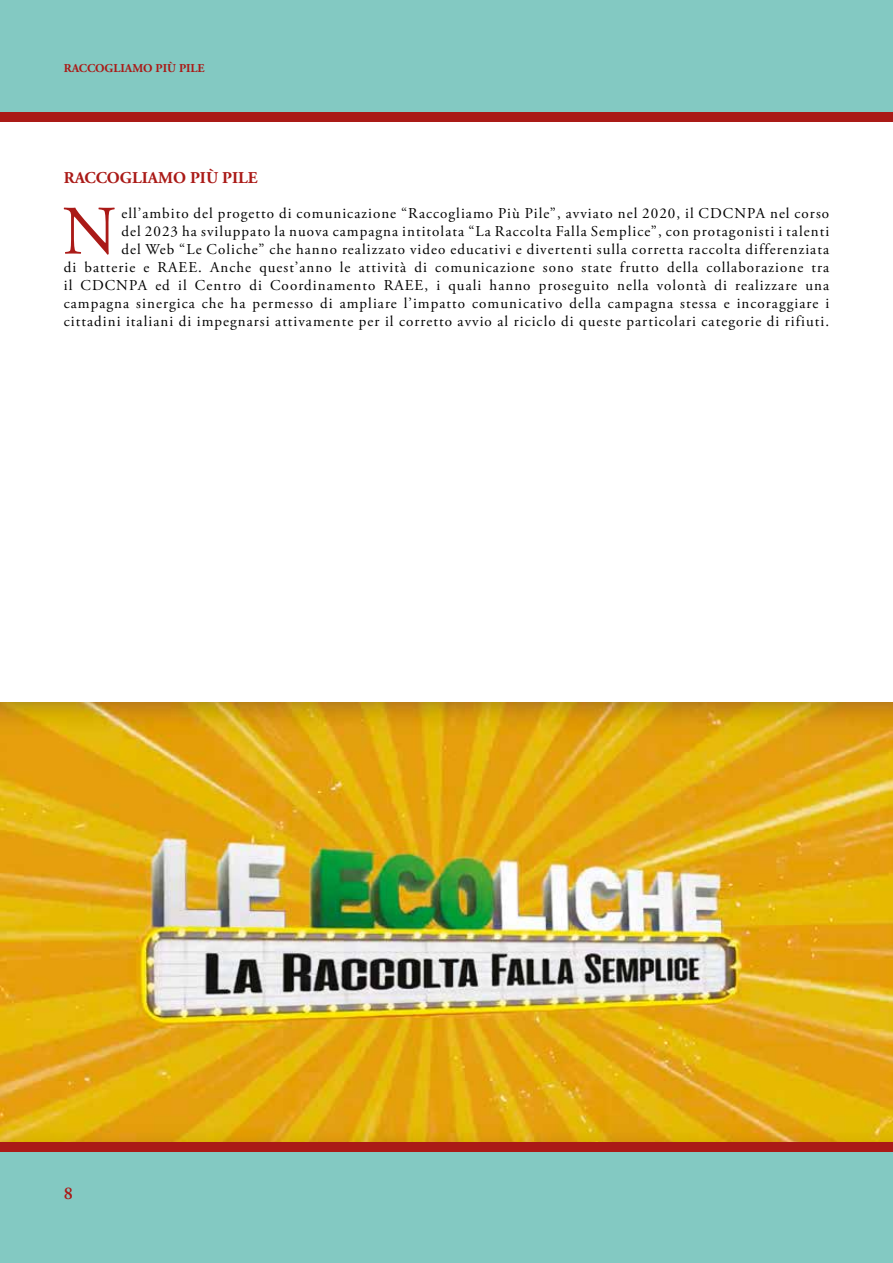
<style>
.page{position:relative;width:893px;height:1263px;background:#fff}
.page>*{position:absolute;margin:0;border:0;box-sizing:border-box;transform-origin:0 0}
.t1{font:69.3px "Adobe Garamond Pro";color:#aa1a17}
.t2{font:600 18px "Adobe Garamond Pro";color:#aa1a17}
.t3{font:700 16.5px "Adobe Garamond Pro";color:#aa1a17}
.t4{font:15px/18px "Adobe Garamond Pro";letter-spacing:.07em;color:#000;text-align:right}
.t5{font:700 12px "Adobe Garamond Pro";color:#aa1a17}
</style>
<div class="page">
<img style="left:0;top:702px;width:893px;height:440px">
<div style="left:0;top:0;width:893px;height:117px;background:#83c9c2"></div>
<div style="left:0;top:113px;width:893px;height:9px;background:#aa1a17"></div>
<div style="left:0;top:1146px;width:893px;height:117px;background:#83c9c2"></div>
<div style="left:0;top:1142px;width:893px;height:9px;background:#aa1a17"></div>
<p class="t5" style="left:64px;top:62px;width:142px">RACCOGLIAMO PIÙ PILE</p>
<p class="t3" style="left:64px;top:168px;width:195px">RACCOGLIAMO PIÙ PILE</p>
<h1 class="t1" style="left:62px;top:190px;width:56px">N</h1>
<p class="t4" style="left:64px;top:204px;width:767px">ell’ambito del progetto di comunicazione “Raccogliamo Più Pile”, avviato nel 2020, il CDCNPA nel corso<br>del 2023 ha sviluppato la nuova campagna intitolata “La Raccolta Falla Semplice”, con protagonisti i talenti<br>del Web “Le Coliche” che hanno realizzato video educativi e divertenti sulla corretta raccolta differenziata<br>di batterie e RAEE. Anche quest’anno le attività di comunicazione sono state frutto della collaborazione tra il CDCNPA ed il Centro di Coordinamento RAEE, i quali hanno proseguito nella volontà di realizzare una campagna sinergica che ha permesso di ampliare l’impatto comunicativo della campagna stessa e incoraggiare i cittadini italiani di impegnarsi attivamente per il corretto avvio al riciclo di queste particolari categorie di rifiuti.</p>
<p class="t2" style="left:64px;top:1182px;width:11px">8</p>
</div>
